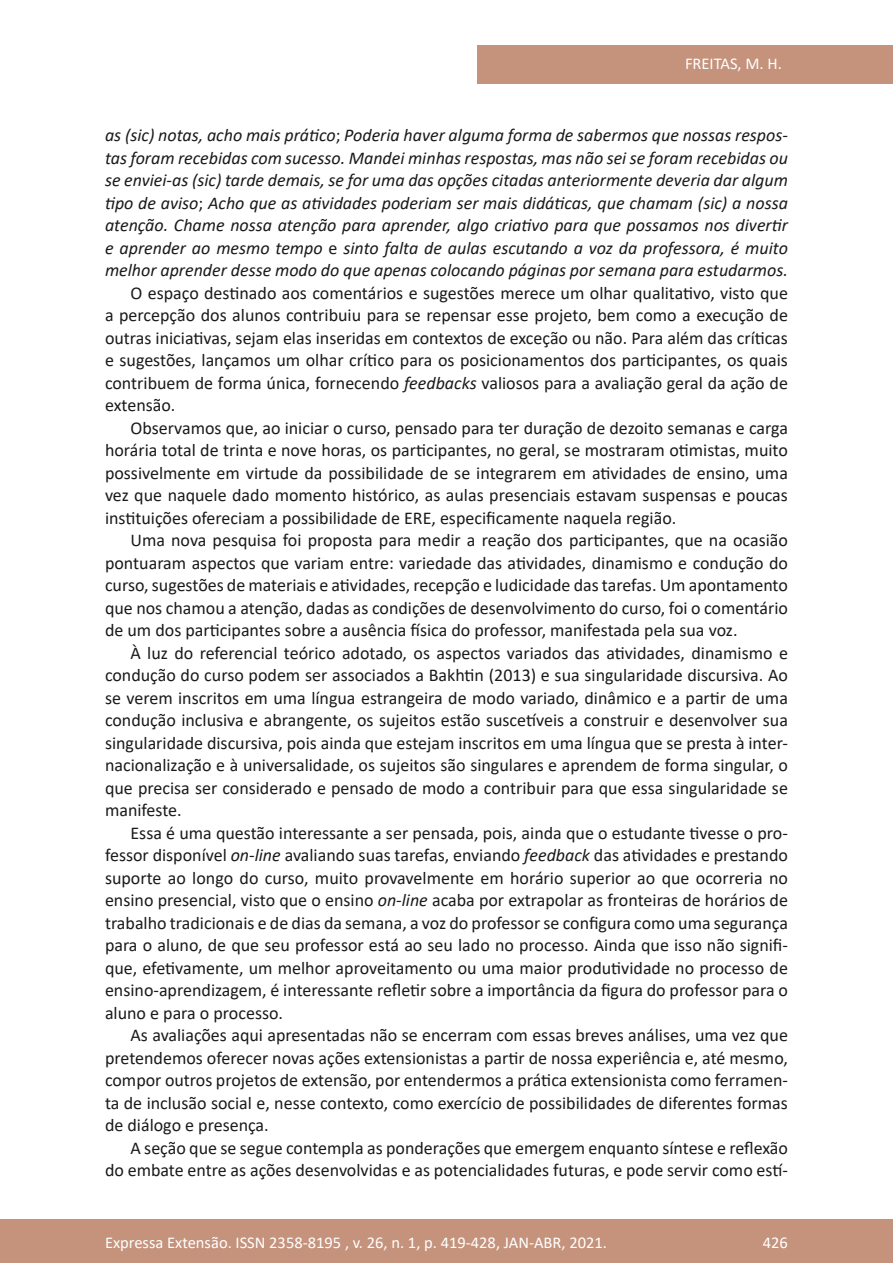
<style>
.page{position:relative;width:893px;height:1263px;background:#fff}
.page>*{position:absolute;margin:0;border:0;box-sizing:border-box;transform-origin:0 0}
.Principal_-_Texto{font:18px/22.5px "Calibri";color:#1a1a1a;text-align:justify}
.Principal_-_Texto-2{font:italic 18px/22.5px "Calibri";color:#1a1a1a;text-align:justify}
.t1{font:16.5px "Calibri";color:#fff}
.s1{font-style:normal}
.s2{font-style:italic}
</style>
<div class="page">
<div style="left:0;top:1219px;width:893px;height:44px;background:#c5927c"></div>
<div style="left:477px;top:45px;width:416px;height:39px;background:#c5927c"></div>
<p class="t1" style="left:685px;top:52px;width:98px">FREITAS, M. H.</p>
<p class="Principal_-_Texto-2" style="left:105px;top:123px;width:684px">as (sic) notas, acho mais prático<span class="s1">;</span> Poderia haver alguma forma de sabermos que nossas respos&shy;tas foram recebidas com sucesso. Mandei minhas respostas, mas não sei se foram recebidas ou se enviei-as (sic) tarde demais, se for uma das opções citadas anteriormente deveria dar algum tipo de aviso<span class="s1">;</span> Acho que as atividades poderiam ser mais didáticas, que chamam (sic) a nossa atenção. Chame nossa atenção para aprender, algo criativo para que possamos nos divertir e aprender ao mesmo tempo <span class="s1">e</span> sinto falta de aulas escutando a voz da professora, é muito melhor aprender desse modo do que apenas colocando páginas por semana para estudarmos.</p>
<p class="Principal_-_Texto" style="left:105px;top:281px;width:684px;text-indent:26px">O espaço destinado aos comentários e sugestões merece um olhar qualitativo, visto que a percepção dos alunos contribuiu para se repensar esse projeto, bem como a execução de outras iniciativas, sejam elas inseridas em contextos de exceção ou não. Para além das críticas e sugestões, lançamos um olhar crítico para os posicionamentos dos participantes, os quais contribuem de forma única, fornecendo <span class="s2">feedbacks</span> valiosos para a avaliação geral da ação de extensão.</p>
<p class="Principal_-_Texto" style="left:105px;top:416px;width:684px;text-indent:26px">Observamos que, ao iniciar o curso, pensado para ter duração de dezoito semanas e carga horária total de trinta e nove horas, os participantes, no geral, se mostraram otimistas, muito possivelmente em virtude da possibilidade de se integrarem em atividades de ensino, uma vez que naquele dado momento histórico, as aulas presenciais estavam suspensas e poucas instituições ofereciam a possibilidade de ERE, especificamente naquela região.</p>
<p class="Principal_-_Texto" style="left:105px;top:528px;width:684px;text-indent:26px">Uma nova pesquisa foi proposta para medir a reação dos participantes, que na ocasião pontuaram aspectos que variam entre: variedade das atividades, dinamismo e condução do curso, sugestões de materiais e atividades, recepção e ludicidade das tarefas. Um apontamento que nos chamou a atenção, dadas as condições de desenvolvimento do curso, foi o comentário de um dos participantes sobre a ausência física do professor, manifestada pela sua voz.</p>
<p class="Principal_-_Texto" style="left:105px;top:641px;width:684px;text-indent:26px">À luz do referencial teórico adotado, os aspectos variados das atividades, dinamismo e condução do curso podem ser associados a Bakhtin (2013) e sua singularidade discursiva. Ao se verem inscritos em uma língua estrangeira de modo variado, dinâmico e a partir de uma condução inclusiva e abrangente, os sujeitos estão suscetíveis a construir e desenvolver sua singularidade discursiva, pois ainda que estejam inscritos em uma língua que se presta à inter&shy;nacionalização e à universalidade, os sujeitos são singulares e aprendem de forma singular, o que precisa ser considerado e pensado de modo a contribuir para que essa singularidade se manifeste.</p>
<p class="Principal_-_Texto" style="left:105px;top:821px;width:684px;text-indent:26px">Essa é uma questão interessante a ser pensada, pois, ainda que o estudante tivesse o pro&shy;fessor disponível <span class="s2">on-line</span> avaliando suas tarefas, enviando <span class="s2">feedback</span> das atividades e prestando suporte ao longo do curso, muito provavelmente em horário superior ao que ocorreria no ensino presencial, visto que o ensino <span class="s2">on-line</span> acaba por extrapolar as fronteiras de horários de trabalho tradicionais e de dias da semana, a voz do professor se configura como uma segurança para o aluno, de que seu professor está ao seu lado no processo. Ainda que isso não signifi&shy;que, efetivamente, um melhor aproveitamento ou uma maior produtividade no processo de ensino-aprendizagem, é interessante refletir sobre a importância da figura do professor para o aluno e para o processo.</p>
<p class="Principal_-_Texto" style="left:105px;top:1023px;width:684px;text-indent:26px">As avaliações aqui apresentadas não se encerram com essas breves análises, uma vez que pretendemos oferecer novas ações extensionistas a partir de nossa experiência e, até mesmo, compor outros projetos de extensão, por entendermos a prática extensionista como ferramen&shy;ta de inclusão social e, nesse contexto, como exercício de possibilidades de diferentes formas de diálogo e presença.</p>
<p class="Principal_-_Texto" style="left:105px;top:1136px;width:684px;text-align:right">A seção que se segue contempla as ponderações que emergem enquanto síntese e reflexão<br>do embate entre as ações desenvolvidas e as potencialidades futuras, e pode servir como estí-</p>
<p class="t1" style="left:105px;top:1230px;width:503px">Expressa Extensão. ISSN 2358-8195 , v. 26, n. 1, p. 419-428, JAN-ABR, 2021.</p>
<p class="t1" style="left:763px;top:1230px;width:27px">426</p>
</div>
